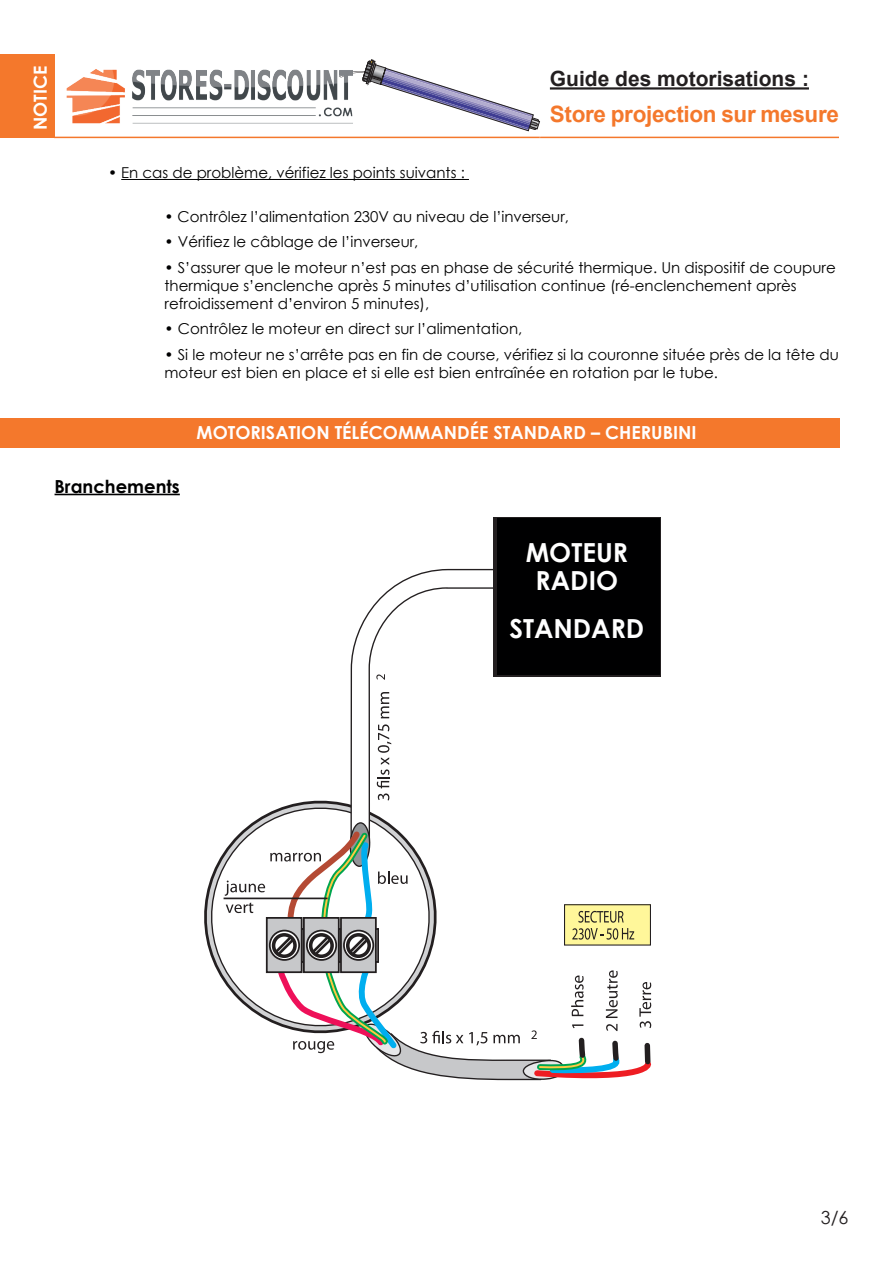
<style>
.page{position:relative;width:893px;height:1263px;background:#fff}
.page>*{position:absolute;margin:0;border:0;box-sizing:border-box;transform-origin:0 0}
.t1{font:700 26.25px/28px "Century Gothic";color:#fff;text-align:center}
.t2{font:700 22.5px "Arial";letter-spacing:-.015em;color:#f4782c}
.t3{font:700 21px "Arial";color:#231f20}
.t4{font:700 18px "Century Gothic";color:#fff}
.t5{font:700 18px "Century Gothic";color:#000001}
.t6{font:18px "Century Gothic";color:#231f20}
.t7{font:15px/18px "Century Gothic";color:#000001}
</style>
<div class="page">
<hr style="left:550px;top:87px;width:259px;height:3px;background:#231f20">
<hr style="left:54px;top:137px;width:785px;height:1px;background:#f4782c">
<div style="left:0;top:54px;width:54px;height:84px;background:#f4782c"></div>
<svg style="left:324px;top:59px;width:227px;height:80px"></svg>
<img style="left:66px;top:67px;width:288px;height:59px">
<hr style="left:121px;top:179px;width:348px;height:1px;background:#000001">
<div style="left:0;top:418px;width:839px;height:30px;background:#f4782c"></div>
<hr style="left:55px;top:494px;width:125px;height:1px;background:#000001">
<svg style="left:204px;top:800px;width:146px;height:183px"></svg>
<svg style="left:350px;top:568px;width:144px;height:258px"></svg>
<svg style="left:377px;top:724px;width:14px;height:76px"></svg>
<svg style="left:381px;top:692px;width:8px;height:26px"></svg>
<svg style="left:376px;top:674px;width:9px;height:6px"></svg>
<svg style="left:350px;top:823px;width:20px;height:43px"></svg>
<div style="left:349px;top:822px;width:22px;height:45px;border:1px solid #231f20;border-radius:50%"></div>
<svg style="left:225px;top:826px;width:427px;height:255px"></svg>
<div style="left:375px;top:928px;width:4px;height:35px;border:2px solid #231f20"></div>
<hr style="left:224px;top:897px;width:104px;height:2px;background:#231f20">
<div style="left:494px;top:517px;width:167px;height:160px;background:linear-gradient(to right,#231f20,#231f20)"></div>
<div style="left:497px;top:518px;width:163px;height:156px;background:#000001"></div>
<p class="t4" style="left:27px;top:130px;width:66px;rotate:-90deg">NOTICE</p>
<h3 class="t3" style="left:550px;top:64px;width:261px">Guide des motorisations :</h3>
<h2 class="t2" style="left:550px;top:98px;width:291px">Store projection sur mesure</h2>
<p class="t7" style="left:108px;top:163px;width:358px">• En cas de problème, vérifiez les points suivants :</p>
<p class="t7" style="left:165px;top:207px;width:406px">• Contrôlez l’alimentation 230V au niveau de l’inverseur,</p>
<p class="t7" style="left:165px;top:232px;width:255px">• Vérifiez le câblage de l’inverseur,</p>
<p class="t7" style="left:165px;top:258px;width:673px">• S’assurer que le moteur n’est pas en phase de sécurité thermique. Un dispositif de coupure thermique s’enclenche après 5 minutes d’utilisation continue (ré-enclenchement après refroidissement d’environ 5 minutes),</p>
<p class="t7" style="left:165px;top:319px;width:359px">• Contrôlez le moteur en direct sur l’alimentation,</p>
<p class="t7" style="left:165px;top:345px;width:676px">• Si le moteur ne s’arrête pas en fin de course, vérifiez si la couronne située près de la tête du moteur est bien en place et si elle est bien entraînée en rotation par le tube.</p>
<p class="t5" style="left:55px;top:473px;width:127px">Branchements</p>
<p class="t4" style="left:196px;top:419px;width:502px">MOTORISATION TÉLÉCOMMANDÉE STANDARD – CHERUBINI</p>
<h1 class="t1" style="left:526px;top:537px;width:104px">MOTEUR<br>RADIO</h1>
<h1 class="t1" style="left:509px;top:614px;width:136px">STANDARD</h1>
<p class="t6" style="left:821px;top:1205px;width:29px">3/6</p>
</div>
